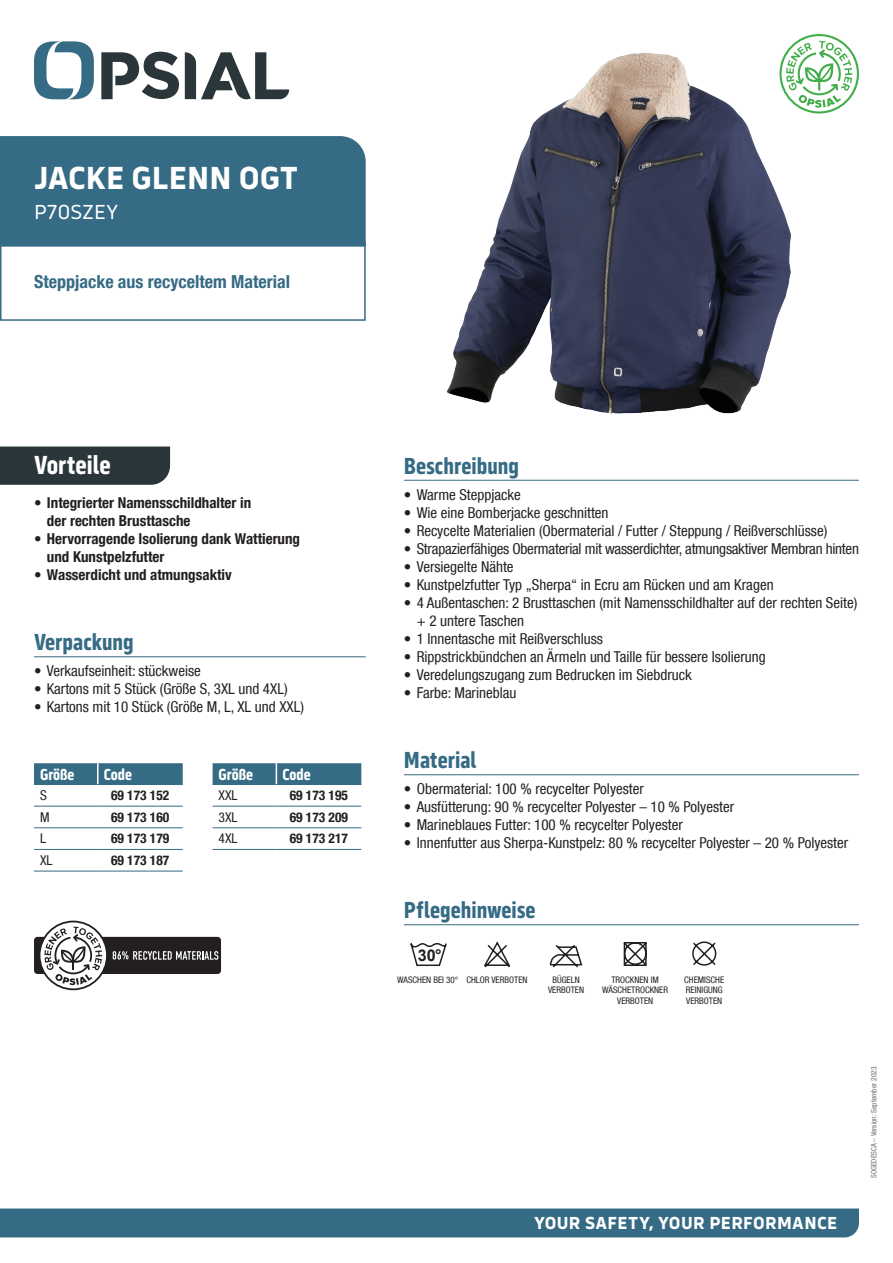
<style>
.page{position:relative;width:893px;height:1263px;background:#fff}
.page>*{position:absolute;margin:0;border:0;box-sizing:border-box;transform-origin:0 0}
.NOM_PRODUIT_NC{font:700 33px "Serca";color:#fff}
.Benefices{font:700 27px "Serca Condensed";color:#fff}
.Sous-titres{font:700 24px "Serca Condensed";color:#366b85}
.Code_P{font:21px "Serca";color:#fff}
.PLUS_PRODUIT{font:700 condensed 18px "Helvetica Neue LT Com";color:#366b85}
.t1{font:700 18px "Serca";letter-spacing:.02em;color:#fff}
.tableauTitre{font:700 16.5px "Serca Condensed";color:#fff}
.t2{font:700 16.2px "Arial";color:#231f20}
.Texte{font:condensed 15px/18px "Helvetica Neue LT Com";color:#231f20}
.t3{font:700 condensed 15px/18px "Helvetica Neue LT Com";color:#231f20}
.TableauCode{font:700 condensed 13.5px "Helvetica Neue LT Com";color:#231f20}
.tableau{font:condensed 13.5px "Helvetica Neue LT Com";color:#231f20}
.Puces_texte_regular{font:condensed 9px/10.5px "Helvetica Neue LT Com";color:#231f20;text-align:center}
.Date{font:condensed 7.5px "Helvetica Neue LT Com";color:#6d6f71}
</style>
<div class="page">
<svg style="left:34px;top:41px;width:60px;height:58px"></svg>
<svg style="left:185px;top:52px;width:104px;height:48px"></svg>
<svg style="left:101px;top:52px;width:78px;height:47px"></svg>
<div style="left:0;top:1208px;width:859px;height:29px;background:#366b85"></div>
<img style="left:447px;top:52px;width:345px;height:362px">
<hr style="left:34px;top:656px;width:332px;height:1px;background:#366b85">
<div style="left:34px;top:763px;width:149px;height:21px;background:#366b85"></div>
<hr style="left:34px;top:784px;width:64px;height:1px;background:#366b85">
<hr style="left:98px;top:784px;width:85px;height:1px;background:#366b85">
<hr style="left:34px;top:806px;width:64px;height:1px;background:#366b85">
<hr style="left:98px;top:806px;width:85px;height:1px;background:#366b85">
<hr style="left:34px;top:827px;width:64px;height:1px;background:#366b85">
<hr style="left:98px;top:827px;width:85px;height:1px;background:#366b85">
<hr style="left:34px;top:849px;width:64px;height:1px;background:#366b85">
<hr style="left:98px;top:849px;width:85px;height:1px;background:#366b85">
<hr style="left:34px;top:871px;width:64px;height:1px;background:#366b85">
<hr style="left:98px;top:871px;width:85px;height:1px;background:#366b85">
<hr style="left:97px;top:763px;width:2px;height:21px;background:#fff">
<hr style="left:213px;top:784px;width:63px;height:1px;background:#366b85">
<hr style="left:276px;top:784px;width:85px;height:1px;background:#366b85">
<hr style="left:213px;top:806px;width:63px;height:1px;background:#366b85">
<hr style="left:276px;top:806px;width:85px;height:1px;background:#366b85">
<hr style="left:213px;top:827px;width:63px;height:1px;background:#366b85">
<hr style="left:276px;top:827px;width:85px;height:1px;background:#366b85">
<div style="left:213px;top:763px;width:148px;height:21px;background:#366b85"></div>
<hr style="left:213px;top:849px;width:63px;height:1px;background:#366b85">
<hr style="left:276px;top:849px;width:85px;height:1px;background:#366b85">
<hr style="left:404px;top:480px;width:455px;height:1px;background:#366b85">
<hr style="left:404px;top:774px;width:455px;height:1px;background:#366b85">
<div style="left:0;top:446px;width:170px;height:39px;background:#2b363a"></div>
<div style="left:0;top:242px;width:366px;height:79px;border:2px solid #366b85"></div>
<div style="left:0;top:136px;width:366px;height:111px;background:#366b85"></div>
<hr style="left:404px;top:924px;width:455px;height:1px;background:#366b85">
<svg style="left:410px;top:943px;width:37px;height:23px"></svg>
<svg style="left:623px;top:942px;width:24px;height:24px"></svg>
<svg style="left:692px;top:941px;width:25px;height:25px"></svg>
<svg style="left:549px;top:945px;width:34px;height:23px"></svg>
<svg style="left:483px;top:941px;width:28px;height:27px"></svg>
<svg style="left:779px;top:34px;width:80px;height:79px"></svg>
<div style="left:34px;top:937px;width:187px;height:37px;background:#231f20;border-radius:3px"></div>
<svg style="left:39px;top:921px;width:179px;height:69px"></svg>
<p class="NOM_PRODUIT_NC" style="left:34px;top:158px;width:266px">JACKE GLENN OGT</p>
<p class="Code_P" style="left:34px;top:200px;width:86px">P70SZEY</p>
<p class="PLUS_PRODUIT" style="left:34px;top:271px;width:257px">Steppjacke aus recyceltem Material</p>
<p class="Benefices" style="left:34px;top:449px;width:78px">Vorteile</p>
<p class="t3" style="left:47px;top:494px;width:206px;text-indent:-13px">• Integrierter Namensschildhalter in der rechten Brusttasche</p>
<p class="t3" style="left:47px;top:530px;width:255px;text-indent:-13px">• Hervorragende Isolierung dank Wattierung und Kunstpelzfutter</p>
<p class="t3" style="left:34px;top:566px;width:199px">• Wasserdicht und atmungsaktiv</p>
<p class="Sous-titres" style="left:34px;top:628px;width:101px">Verpackung</p>
<p class="Texte" style="left:34px;top:662px;width:168px">• Verkaufseinheit: stückweise</p>
<p class="Texte" style="left:34px;top:680px;width:255px">• Kartons mit 5 Stück (Größe S, 3XL und 4XL)</p>
<p class="Texte" style="left:34px;top:698px;width:272px">• Kartons mit 10 Stück (Größe M, L, XL und XXL)</p>
<p class="tableauTitre" style="left:40px;top:765px;width:36px">Größe</p>
<p class="tableauTitre" style="left:104px;top:765px;width:30px">Code</p>
<p class="tableau" style="left:40px;top:787px;width:8px">S</p>
<p class="TableauCode" style="left:111px;top:787px;width:60px">69 173 152</p>
<p class="tableau" style="left:40px;top:809px;width:11px">M</p>
<p class="TableauCode" style="left:111px;top:809px;width:60px">69 173 160</p>
<p class="tableau" style="left:40px;top:831px;width:7px">L</p>
<p class="TableauCode" style="left:111px;top:830px;width:60px">69 173 179</p>
<p class="tableau" style="left:40px;top:852px;width:14px">XL</p>
<p class="TableauCode" style="left:111px;top:852px;width:60px">69 173 187</p>
<p class="tableauTitre" style="left:219px;top:765px;width:36px">Größe</p>
<p class="tableauTitre" style="left:282px;top:765px;width:30px">Code</p>
<p class="tableau" style="left:219px;top:787px;width:20px">XXL</p>
<p class="TableauCode" style="left:290px;top:787px;width:60px">69 173 195</p>
<p class="tableau" style="left:219px;top:809px;width:20px">3XL</p>
<p class="TableauCode" style="left:290px;top:809px;width:60px">69 173 209</p>
<p class="tableau" style="left:219px;top:831px;width:20px">4XL</p>
<p class="TableauCode" style="left:290px;top:830px;width:60px">69 173 217</p>
<p class="Sous-titres" style="left:404px;top:452px;width:117px">Beschreibung</p>
<p class="Texte" style="left:404px;top:485px;width:118px">• Warme Steppjacke</p>
<p class="Texte" style="left:404px;top:503px;width:206px">• Wie eine Bomberjacke geschnitten</p>
<p class="Texte" style="left:404px;top:521px;width:425px">• Recycelte Materialien (Obermaterial / Futter / Steppung / Reißverschlüsse)</p>
<p class="Texte" style="left:404px;top:539px;width:456px">• Strapazierfähiges Obermaterial mit wasserdichter, atmungsaktiver Membran hinten</p>
<p class="Texte" style="left:404px;top:557px;width:111px">• Versiegelte Nähte</p>
<p class="Texte" style="left:404px;top:575px;width:371px">• Kunstpelzfutter Typ „Sherpa“ in Ecru am Rücken und am Kragen</p>
<p class="Texte" style="left:417px;top:593px;width:442px;text-indent:-13px">• 4 Außentaschen: 2 Brusttaschen (mit Namensschildhalter auf der rechten Seite) + 2 untere Taschen</p>
<p class="Texte" style="left:404px;top:629px;width:201px">• 1 Innentasche mit Reißverschluss</p>
<p class="Texte" style="left:404px;top:647px;width:363px">• Rippstrickbündchen an Ärmeln und Taille für bessere Isolierung</p>
<p class="Texte" style="left:404px;top:665px;width:289px">• Veredelungszugang zum Bedrucken im Siebdruck</p>
<p class="Texte" style="left:404px;top:683px;width:114px">• Farbe: Marineblau</p>
<p class="Sous-titres" style="left:404px;top:746px;width:74px">Material</p>
<p class="Texte" style="left:404px;top:780px;width:241px">• Obermaterial: 100 % recycelter Polyester</p>
<p class="Texte" style="left:404px;top:798px;width:332px">• Ausfütterung: 90 % recycelter Polyester – 10 % Polyester</p>
<p class="Texte" style="left:404px;top:816px;width:280px">• Marineblaues Futter: 100 % recycelter Polyester</p>
<p class="Texte" style="left:404px;top:834px;width:446px">• Innenfutter aus Sherpa-Kunstpelz: 80 % recycelter Polyester – 20 % Polyester</p>
<p class="Sous-titres" style="left:404px;top:896px;width:133px">Pflegehinweise</p>
<p class="t2" style="left:418px;top:944px;width:25px">30°</p>
<p class="Puces_texte_regular" style="left:397px;top:974px;width:63px">WASCHEN BEI 30°</p>
<p class="Puces_texte_regular" style="left:548px;top:974px;width:38px">BÜGELN<br>VERBOTEN</p>
<p class="Puces_texte_regular" style="left:466px;top:974px;width:63px">CHLOR VERBOTEN</p>
<p class="Puces_texte_regular" style="left:602px;top:974px;width:67px">TROCKNEN IM<br>WÄSCHETROCKNER<br>VERBOTEN</p>
<p class="Puces_texte_regular" style="left:684px;top:974px;width:42px;text-align:left">CHEMISCHE<br>REINIGUNG<br>VERBOTEN</p>
<p class="t1" style="left:534px;top:1212px;width:305px">YOUR SAFETY, YOUR PERFORMANCE</p>
<p class="Date" style="left:869px;top:1178px;width:113px;rotate:-90deg">SOGEDESCA – Version: September 2023</p>
</div>
